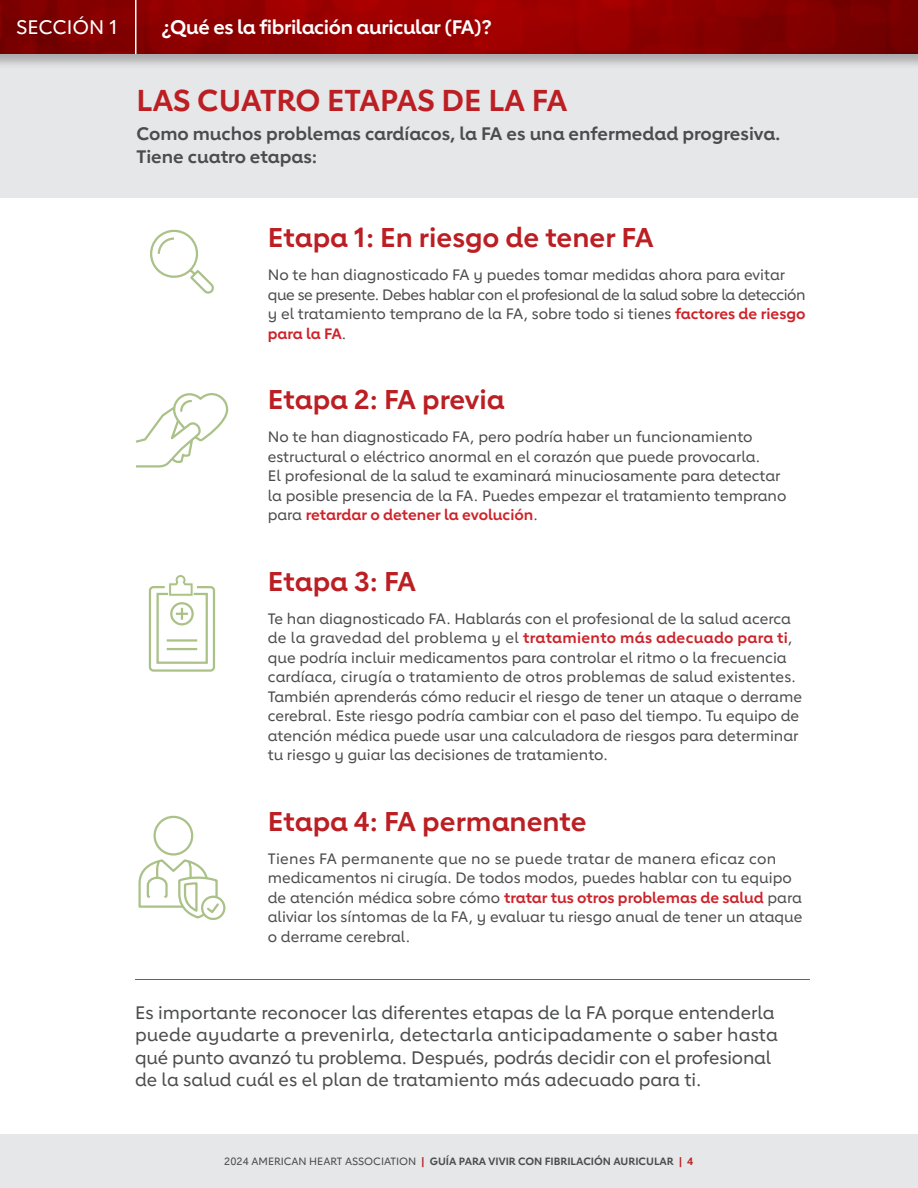
<style>
.page{position:relative;width:918px;height:1188px;background:#fff}
.page>*{position:absolute;margin:0;border:0;box-sizing:border-box;transform-origin:0 0}
.t1{font:700 30px "Lub Dub";letter-spacing:-.015em;color:#bb1f23}
.t2{font:700 27px "Lub Dub";color:#bb1f23}
.t3{font:700 19.5px "Lub Dub";letter-spacing:-.02em;color:#fff}
.t4{font:500 19.5px "Lub Dub";color:#fff}
.t5{font:500 18px/22.5px "Lub Dub";color:#4b4c4d}
.t6{font:700 18px/22.5px "Lub Dub";color:#4b4c4d}
.t7{font:500 15px/19.5px "Lub Dub";color:#4b4c4d}
.t8{font:700 10.5px "Lub Dub";color:#4b4c4d}
.s1{font-weight:700;color:#ce232a}
.s2{font-weight:500}
.s3{color:#bb1f23}
</style>
<div class="page">
<div style="left:0;top:1134px;width:918px;height:54px;background:#e6e7e9"></div>
<div style="left:0;top:31px;width:918px;height:167px;background:#e6e7e9"></div>
<div style="left:0;top:0;width:918px;height:69px;background:#231f20;opacity:.3"></div>
<img style="left:0;top:0;width:918px;height:54px">
<hr style="left:135px;top:0;width:1px;height:54px;background:#fff">
<svg style="left:150px;top:229px;width:64px;height:65px"></svg>
<svg style="left:136px;top:393px;width:91px;height:75px"></svg>
<svg style="left:148px;top:575px;width:68px;height:97px"></svg>
<div style="left:153px;top:816px;width:40px;height:40px;border:2px solid #aac188;border-radius:50%"></div>
<svg style="left:138px;top:859px;width:88px;height:61px"></svg>
<hr style="left:135px;top:979px;width:675px;height:1px;background:#636366">
<p class="t4" style="left:16px;top:16px;width:103px">SECCIÓN 1</p>
<p class="t3" style="left:162px;top:15px;width:332px">¿Qué es la fibrilación auricular (FA)?</p>
<p class="t1" style="left:136px;top:83px;width:433px">LAS CUATRO ETAPAS DE LA FA</p>
<p class="t6" style="left:136px;top:123px;width:646px">Como muchos problemas cardíacos, la FA es una enfermedad progresiva.<br>Tiene cuatro etapas:</p>
<p class="t2" style="left:268px;top:221px;width:387px">Etapa 1: En riesgo de tener FA</p>
<p class="t7" style="left:268px;top:265px;width:539px">No te han diagnosticado FA y puedes tomar medidas ahora para evitar que se presente. Debes hablar con el profesional de la salud sobre la detección y el tratamiento temprano de la FA, sobre todo si tienes <span class="s1">factores de riesgo para la FA</span>.</p>
<p class="t2" style="left:268px;top:383px;width:238px">Etapa 2: FA previa</p>
<p class="t7" style="left:268px;top:427px;width:520px">No te han diagnosticado FA, pero podría haber un funcionamiento estructural o eléctrico anormal en el corazón que puede provocarla.<br>El profesional de la salud te examinará minuciosamente para detectar la posible presencia de la FA. Puedes empezar el tratamiento temprano para <span class="s1">retardar o detener la evolución</span>.</p>
<p class="t2" style="left:268px;top:565px;width:150px">Etapa 3: FA</p>
<p class="t7" style="left:268px;top:608px;width:536px">Te han diagnosticado FA. Hablarás con el profesional de la salud acerca de la gravedad del problema y el <span class="s1">tratamiento más adecuado para ti</span>, que podría incluir medicamentos para controlar el ritmo o la frecuencia cardíaca, cirugía o tratamiento de otros problemas de salud existentes.<br>También aprenderás cómo reducir el riesgo de tener un ataque o derrame cerebral. Este riesgo podría cambiar con el paso del tiempo. Tu equipo de atención médica puede usar una calculadora de riesgos para determinar tu riesgo y guiar las decisiones de tratamiento.</p>
<p class="t2" style="left:268px;top:805px;width:320px">Etapa 4: FA permanente</p>
<p class="t7" style="left:268px;top:848px;width:536px">Tienes FA permanente que no se puede tratar de manera eficaz con medicamentos ni cirugía. De todos modos, puedes hablar con tu equipo de atención médica sobre cómo <span class="s1">tratar tus otros problemas de salud</span> para aliviar los síntomas de la FA, y evaluar tu riesgo anual de tener un ataque o derrame cerebral.</p>
<p class="t5" style="left:135px;top:1001px;width:645px">Es importante reconocer las diferentes etapas de la FA porque entenderla puede ayudarte a prevenirla, detectarla anticipadamente o saber hasta qué punto avanzó tu problema. Después, podrás decidir con el profesional de la salud cuál es el plan de tratamiento más adecuado para ti.</p>
<p class="t8" style="left:224px;top:1155px;width:471px"><span class="s2">2024 AMERICAN HEART ASSOCIATION</span> <span class="s3">|</span> GUÍA PARA VIVIR CON FIBRILACIÓN AURICULAR <span class="s3">| 4</span></p>
</div>
